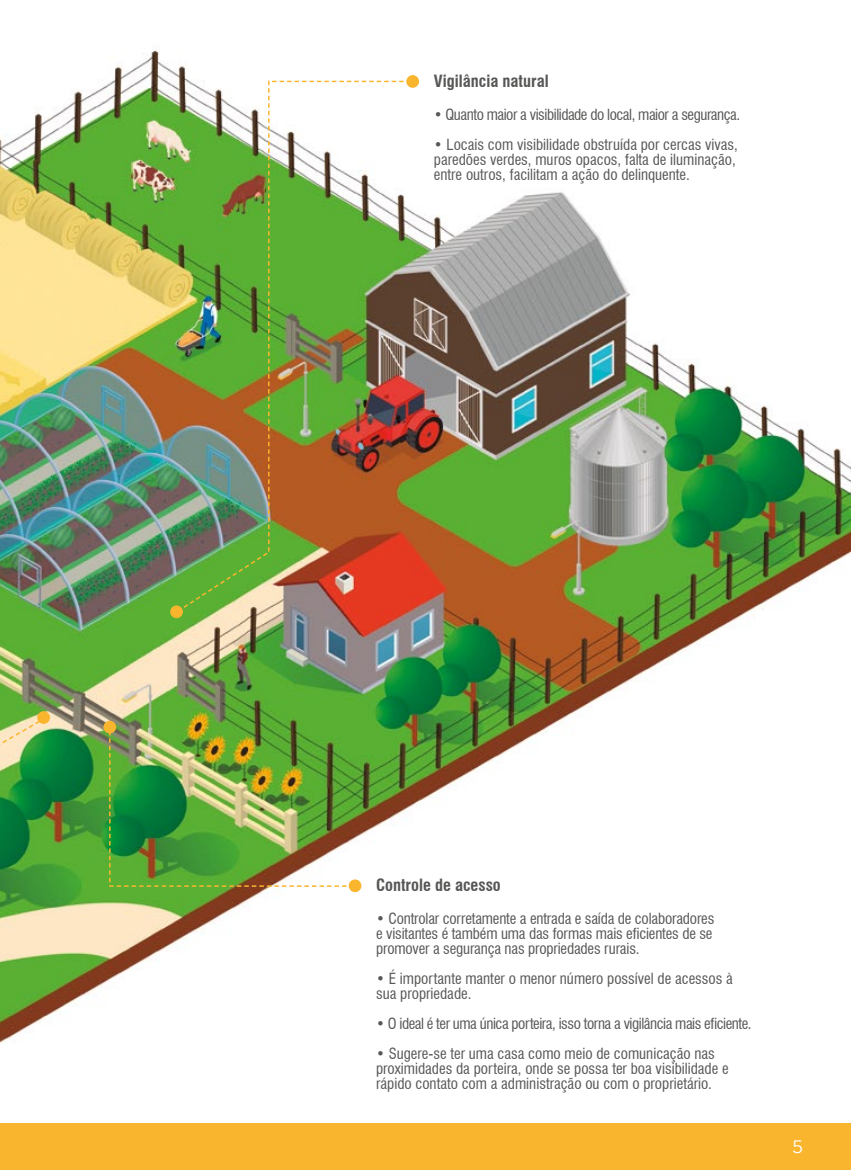
<style>
.page{position:relative;width:851px;height:1170px;background:#fff}
.page>*{position:absolute;margin:0;border:0;box-sizing:border-box;transform-origin:0 0}
.t1{font:18px "Gotham";color:#fff}
.t2{font:700 condensed 16.5px "Swiss 721 BT";color:#575756}
.t3{font:condensed 15px/15px "Swiss 721 BT";color:#575756}
.t4{font:condensed 15px "Swiss 721 BT";letter-spacing:-.03em;color:#575756}
</style>
<div class="page">
<div style="left:0;top:1123px;width:850px;height:46px;background:#fab52e"></div>
<img style="left:0;top:50px;width:850px;height:993px">
<img style="left:176px;top:81px;width:235px;height:532px">
<img style="left:109px;top:731px;width:245px;height:155px">
<div style="left:348px;top:879px;width:13px;height:13px;background:#fab52e;border-radius:50%"></div>
<div style="left:103px;top:720px;width:13px;height:13px;background:#fab52e;border-radius:50%"></div>
<div style="left:170px;top:605px;width:13px;height:13px;background:#fab52e;border-radius:50%"></div>
<div style="left:406px;top:75px;width:13px;height:13px;background:#fab52e;border-radius:50%"></div>
<div style="left:37px;top:711px;width:13px;height:12px;background:#fab52e;border-radius:50%"></div>
<svg style="left:0;top:719px;width:42px;height:101px;background:#5ea95f"></svg>
<p class="t2" style="left:434px;top:71px;width:116px">Vigilância natural</p>
<p class="t4" style="left:434px;top:106px;width:308px">• Quanto maior a visibilidade do local, maior a segurança.</p>
<p class="t3" style="left:434px;top:137px;width:305px">• Locais com visibilidade obstruída por cercas vivas, paredões verdes, muros opacos, falta de iluminação, entre outros, facilitam a ação do delinquente.</p>
<p class="t2" style="left:376px;top:875px;width:126px">Controle de acesso</p>
<p class="t3" style="left:376px;top:911px;width:340px">• Controlar corretamente a entrada e saída de colaboradores e visitantes é também uma das formas mais eficientes de se promover a segurança nas propriedades rurais.</p>
<p class="t3" style="left:376px;top:971px;width:358px">• É importante manter o menor número possível de acessos à sua propriedade.</p>
<p class="t4" style="left:376px;top:1014px;width:377px">• O ideal é ter uma única porteira, isso torna a vigilância mais eficiente.</p>
<p class="t3" style="left:376px;top:1046px;width:354px">• Sugere-se ter uma casa como meio de comunicação nas proximidades da porteira, onde se possa ter boa visibilidade e rápido contato com a administração ou com o proprietário.</p>
<p class="t1" style="left:792px;top:1136px;width:13px">5</p>
</div>
